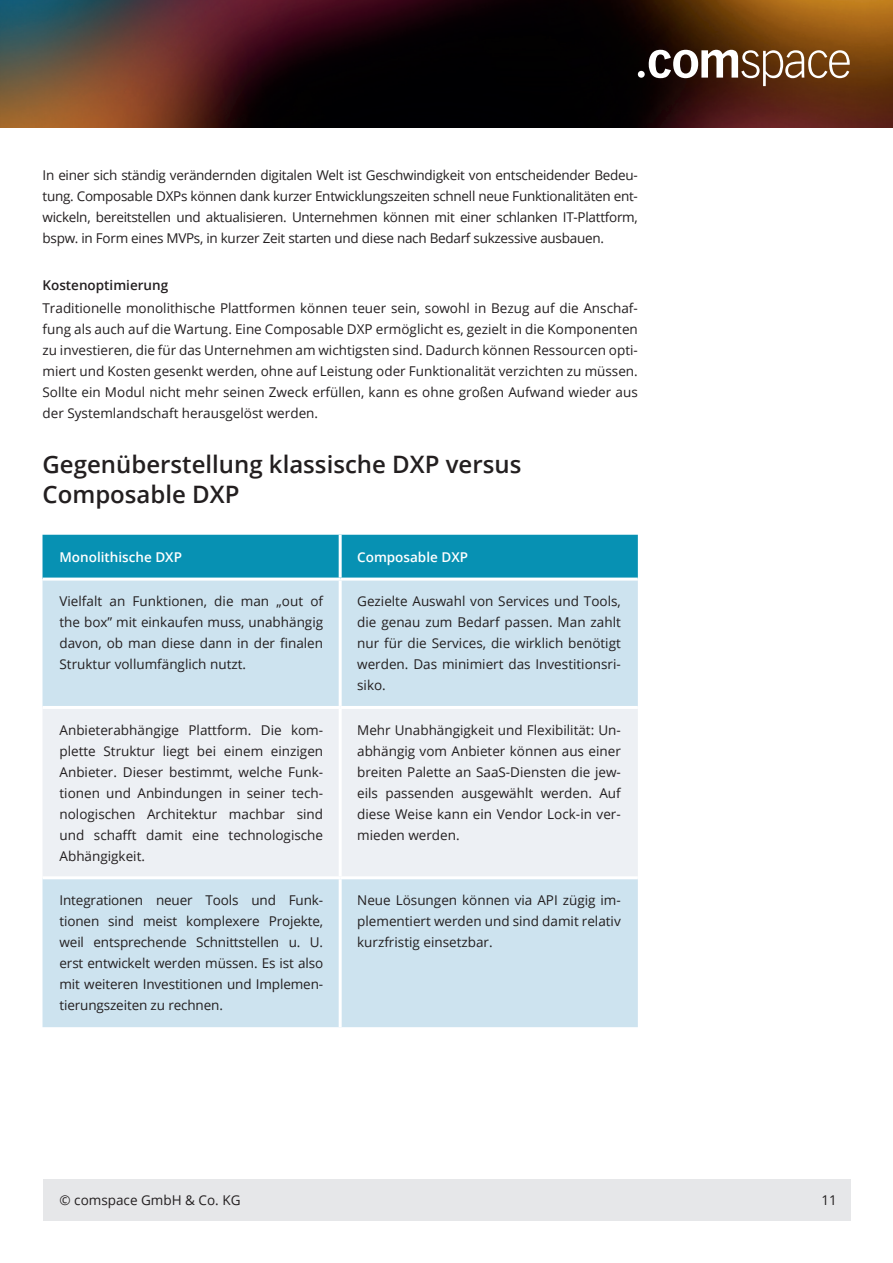
<style>
.page{position:relative;width:893px;height:1263px;background:#fff}
.page>*{position:absolute;margin:0;border:0;box-sizing:border-box;transform-origin:0 0}
.t1{font:600 24px/30px "Open Sans";color:#231f20}
.t2{font:13.5px/21px "Open Sans";color:#231f20;text-align:justify}
.t3{font:600 13.5px "Open Sans";color:#fff}
.t4{font:600 13.5px "Open Sans";color:#231f20}
</style>
<div class="page">
<div style="left:43px;top:1179px;width:807px;height:41px;background:#e6e7e9"></div>
<img style="left:0;top:0;width:893px;height:128px">
<svg style="left:649px;top:50px;width:201px;height:36px"></svg>
<div style="left:638px;top:71px;width:7px;height:7px;background:#fff;border-radius:50%"></div>
<div style="left:43px;top:535px;width:595px;height:43px;background:#0791b3"></div>
<div style="left:43px;top:581px;width:595px;height:446px;background:#cde3ef"></div>
<div style="left:43px;top:709px;width:595px;height:167px;background:#edf0f4"></div>
<hr style="left:43px;top:706px;width:297px;height:3px;background:#fff">
<hr style="left:340px;top:706px;width:298px;height:3px;background:#fff">
<hr style="left:43px;top:876px;width:297px;height:3px;background:#fff">
<hr style="left:340px;top:876px;width:298px;height:3px;background:#fff">
<hr style="left:339px;top:535px;width:3px;height:43px;background:#fff">
<hr style="left:339px;top:581px;width:3px;height:125px;background:#fff">
<hr style="left:339px;top:709px;width:3px;height:167px;background:#fff">
<hr style="left:339px;top:879px;width:3px;height:148px;background:#fff">
<p class="t2" style="left:43px;top:165px;width:597px">In einer sich ständig verändernden digitalen Welt ist Geschwindigkeit von entscheidender Bedeu&shy;tung. Composable DXPs können dank kurzer Entwicklungszeiten schnell neue Funktionalitäten ent&shy;wickeln, bereitstellen und aktualisieren. Unternehmen können mit einer schlanken IT-Plattform, bspw. in Form eines MVPs, in kurzer Zeit starten und diese nach Bedarf sukzessive ausbauen.</p>
<p class="t4" style="left:43px;top:276px;width:127px">Kostenoptimierung</p>
<p class="t2" style="left:43px;top:297px;width:597px">Traditionelle monolithische Plattformen können teuer sein, sowohl in Bezug auf die Anschaf&shy;fung als auch auf die Wartung. Eine Composable DXP ermöglicht es, gezielt in die Komponenten zu investieren, die für das Unternehmen am wichtigsten sind. Dadurch können Ressourcen opti&shy;miert und Kosten gesenkt werden, ohne auf Leistung oder Funktionalität verzichten zu müssen.<br>Sollte ein Modul nicht mehr seinen Zweck erfüllen, kann es ohne großen Aufwand wieder aus der Systemlandschaft herausgelöst werden.</p>
<h1 class="t1" style="left:43px;top:449px;width:480px">Gegenüberstellung klassische DXP versus<br>Composable DXP</h1>
<p class="t3" style="left:60px;top:548px;width:124px">Monolithische DXP</p>
<p class="t3" style="left:357px;top:548px;width:112px">Composable DXP</p>
<p class="t2" style="left:60px;top:591px;width:265px">Vielfalt an Funktionen, die man „out of the box” mit einkaufen muss, unabhängig davon, ob man diese dann in der finalen Struktur vollumfänglich nutzt.</p>
<p class="t2" style="left:357px;top:591px;width:265px">Gezielte Auswahl von Services und Tools, die genau zum Bedarf passen. Man zahlt nur für die Services, die wirklich benötigt werden. Das minimiert das Investitionsri&shy;siko.</p>
<p class="t2" style="left:60px;top:719px;width:265px">Anbieterabhängige Plattform. Die kom&shy;plette Struktur liegt bei einem einzigen Anbieter. Dieser bestimmt, welche Funk&shy;tionen und Anbindungen in seiner tech&shy;nologischen Architektur machbar sind und schafft damit eine technologische Abhängigkeit.</p>
<p class="t2" style="left:357px;top:719px;width:265px">Mehr Unabhängigkeit und Flexibilität: Un&shy;abhängig vom Anbieter können aus einer breiten Palette an SaaS-Diensten die jew&shy;eils passenden ausgewählt werden. Auf diese Weise kann ein Vendor Lock-in ver&shy;mieden werden.</p>
<p class="t2" style="left:60px;top:889px;width:265px">Integrationen neuer Tools und Funk&shy;tionen sind meist komplexere Projekte, weil entsprechende Schnittstellen u. U. erst entwickelt werden müssen. Es ist also mit weiteren Investitionen und Implemen&shy;tierungszeiten zu rechnen.</p>
<p class="t2" style="left:357px;top:889px;width:265px">Neue Lösungen können via API zügig im&shy;plementiert werden und sind damit relativ kurzfristig einsetzbar.</p>
<p class="t2" style="left:60px;top:1189px;width:182px">© comspace GmbH &amp; Co. KG</p>
<p class="t2" style="left:821px;top:1189px;width:17px">11</p>
</div>
